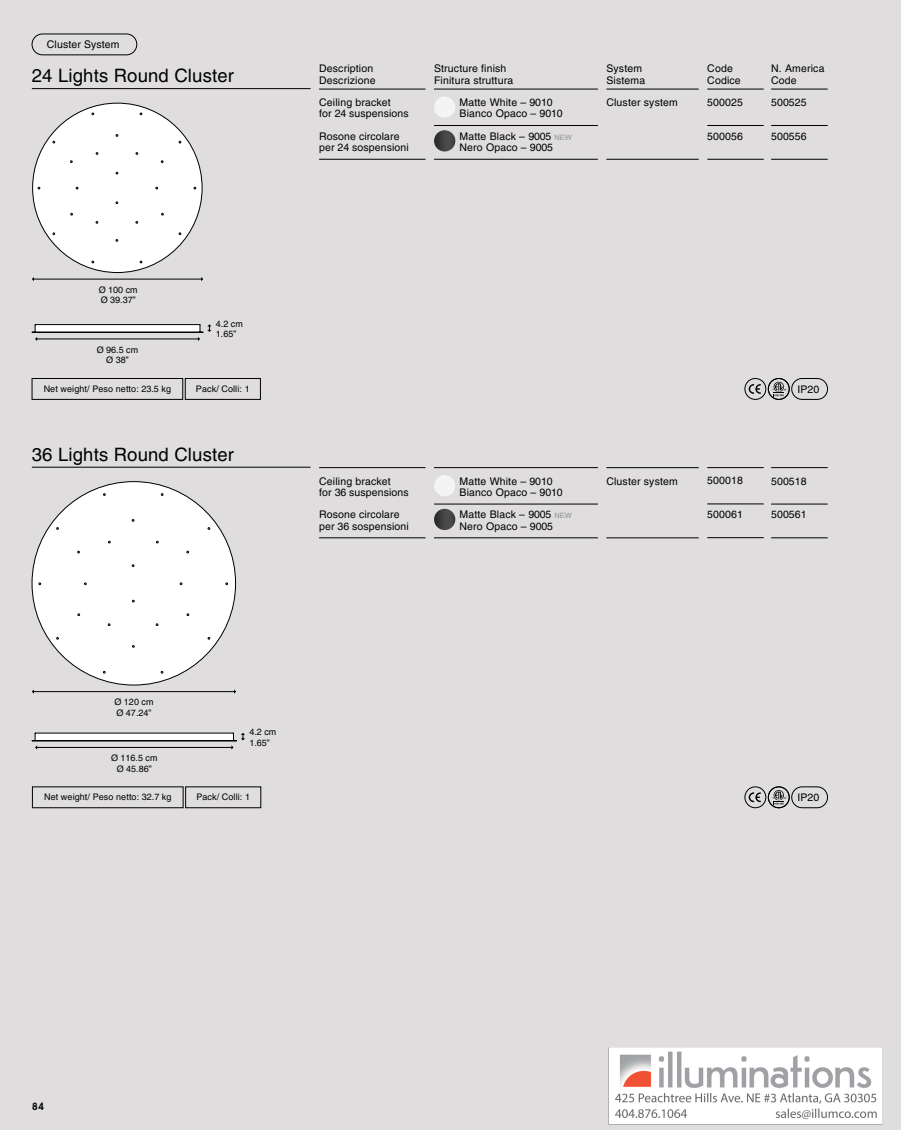
<style>
.page{position:relative;width:901px;height:1130px;background:#fff}
.page>*{position:absolute;margin:0;border:0;box-sizing:border-box;transform-origin:0 0}
.t1{font:18.45px "Helvetica";letter-spacing:.01em;color:#000}
.t2{font:10.5px/11.2px "Helvetica";letter-spacing:.015em;color:#000}
.t3{font:700 10.5px "Apercu";color:#000}
.t4{font:9px/10.5px "Helvetica";letter-spacing:.01em;color:#000}
.s1{font-size:7.35px;color:#929292}
</style>
<div class="page">
<div style="left:0;top:0;width:900px;height:1130px;background:#dfddde"></div>
<img style="left:31px;top:33px;width:852px;height:1092px">
<p class="t2" style="left:47px;top:39px;width:74px">Cluster System</p>
<h1 class="t1" style="left:32px;top:65px;width:203px">24 Lights Round Cluster</h1>
<p class="t2" style="left:319px;top:62px;width:58px;line-height:12px">Description<br>Descrizione</p>
<p class="t2" style="left:319px;top:97px;width:91px">Ceiling bracket<br>for 24 suspensions</p>
<p class="t2" style="left:319px;top:130px;width:91px">Rosone circolare per 24 sospensioni</p>
<p class="t2" style="left:434px;top:62px;width:81px;line-height:12px">Structure finish<br>Finitura struttura</p>
<p class="t2" style="left:459px;top:97px;width:105px">Matte White – 9010<br>Bianco Opaco – 9010</p>
<p class="t2" style="left:459px;top:130px;width:114px">Matte Black – 9005 <span class="s1">NEW<br></span>Nero Opaco – 9005</p>
<p class="t2" style="left:606px;top:62px;width:40px;line-height:12px">System<br>Sistema</p>
<p class="t2" style="left:606px;top:97px;width:73px">Cluster system</p>
<p class="t2" style="left:707px;top:62px;width:35px;line-height:12px">Code<br>Codice</p>
<p class="t2" style="left:770px;top:62px;width:55px;line-height:12px">N. America<br>Code</p>
<p class="t2" style="left:707px;top:97px;width:37px">500025</p>
<p class="t2" style="left:707px;top:130px;width:37px">500056</p>
<p class="t2" style="left:770px;top:97px;width:37px">500525</p>
<p class="t2" style="left:770px;top:130px;width:37px">500556</p>
<p class="t4" style="left:99px;top:284px;width:41px">Ø 100 cm<br>Ø 39.37”</p>
<p class="t4" style="left:97px;top:344px;width:43px;text-align:center">Ø 96.5 cm<br>Ø 38”</p>
<p class="t4" style="left:44px;top:383px;width:129px">Net weight/ Peso netto: 23.5 kg</p>
<p class="t4" style="left:216px;top:318px;width:29px">4.2 cm<br>1.65”</p>
<p class="t4" style="left:196px;top:383px;width:55px">Pack/ Colli: 1</p>
<h1 class="t1" style="left:32px;top:443px;width:203px">36 Lights Round Cluster</h1>
<p class="t2" style="left:319px;top:475px;width:91px">Ceiling bracket<br>for 36 suspensions</p>
<p class="t2" style="left:319px;top:509px;width:91px">Rosone circolare per 36 sospensioni</p>
<p class="t2" style="left:459px;top:475px;width:105px">Matte White – 9010<br>Bianco Opaco – 9010</p>
<p class="t2" style="left:459px;top:509px;width:114px">Matte Black – 9005 <span class="s1">NEW<br></span>Nero Opaco – 9005</p>
<p class="t2" style="left:797px;top:383px;width:23px">IP20</p>
<p class="t2" style="left:606px;top:475px;width:73px">Cluster system</p>
<p class="t2" style="left:707px;top:475px;width:37px">500018</p>
<p class="t2" style="left:707px;top:509px;width:37px">500061</p>
<p class="t2" style="left:770px;top:475px;width:37px">500518</p>
<p class="t2" style="left:770px;top:509px;width:37px">500561</p>
<p class="t4" style="left:114px;top:696px;width:41px">Ø 120 cm<br>Ø 47.24”</p>
<p class="t4" style="left:111px;top:752px;width:48px;text-align:center">Ø 116.5 cm<br>Ø 45.86”</p>
<p class="t4" style="left:44px;top:791px;width:129px">Net weight/ Peso netto: 32.7 kg</p>
<p class="t4" style="left:249px;top:726px;width:29px">4.2 cm<br>1.65”</p>
<p class="t4" style="left:196px;top:791px;width:55px">Pack/ Colli: 1</p>
<p class="t2" style="left:797px;top:792px;width:23px">IP20</p>
<p class="t3" style="left:32px;top:1099px;width:14px">84</p>
</div>
